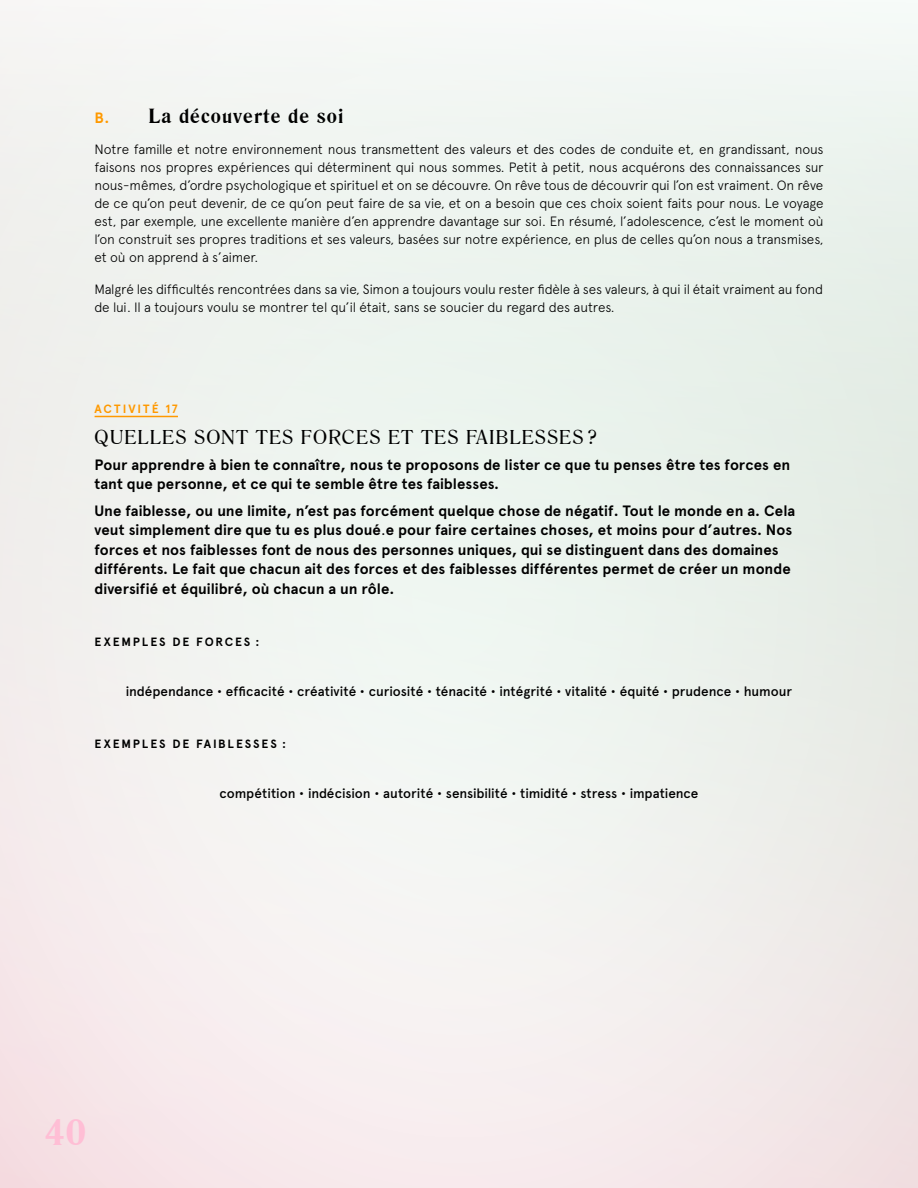
<style>
.page{position:relative;width:918px;height:1188px;background:#f0f2ee}
.page>*{position:absolute;margin:0;border:0;box-sizing:border-box;transform-origin:0 0}
.t1{font:700 36px "Romana BT";color:#ffbed5}
.t2{font:19.5px "Romana BT";letter-spacing:.06em;color:#000}
.t3{font:700 19.5px "Romana BT";letter-spacing:.05em;color:#000}
.t4{font:700 15px/19.5px "Apercu";letter-spacing:.005em;color:#000}
.t5{font:300 13.5px/18px "Apercu";letter-spacing:-.015em;color:#000;text-align:justify}
.t6{font:500 13.5px "Apercu";color:#000}
.t7{font:700 12px "Apercu";letter-spacing:.16em;color:#000}
.t8{font:700 12px "Apercu";letter-spacing:.17em;color:#f90}
.s1{font-family:"Apercu";font-size:15px;color:#f90}
.s2{font-weight:400}
</style>
<div class="page">
<hr style="left:95px;top:416px;width:83px;height:1px;background:#f90">
<h2 class="t3" style="left:94px;top:104px;width:250px"><span class="s1">B.</span> La découverte de soi</h2>
<p class="t5" style="left:94px;top:140px;width:731px">Notre famille et notre environnement nous transmettent des valeurs et des codes de conduite et, en grandissant, nous faisons nos propres expériences qui déterminent qui nous sommes. Petit à petit, nous acquérons des connaissances sur nous-mêmes, d’ordre psychologique et spirituel et on se découvre. On rêve tous de découvrir qui l’on est vraiment. On rêve de ce qu’on peut devenir, de ce qu’on peut faire de sa vie, et on a besoin que ces choix soient faits pour nous. Le voyage est, par exemple, une excellente manière d’en apprendre davantage sur soi. En résumé, l’adolescence, c’est le moment où l’on construit ses propres traditions et ses valeurs, basées sur notre expérience, en plus de celles qu’on nous a transmises, et où on apprend à s’aimer.</p>
<p class="t5" style="left:94px;top:280px;width:730px">Malgré les difficultés rencontrées dans sa vie, Simon a toujours voulu rester fidèle à ses valeurs, à qui il était vraiment au fond de lui. Il a toujours voulu se montrer tel qu’il était, sans se soucier du regard des autres.</p>
<p class="t8" style="left:95px;top:402px;width:85px">ACTIVITÉ 17</p>
<h2 class="t2" style="left:94px;top:425px;width:504px">QUELLES SONT TES FORCES ET TES FAIBLESSES ?</h2>
<p class="t4" style="left:94px;top:455px;width:697px">Pour apprendre à bien te connaître, nous te proposons de lister ce que tu penses être tes forces en tant que personne, et ce qui te semble être tes faiblesses.</p>
<p class="t4" style="left:94px;top:501px;width:702px">Une faiblesse, ou une limite, n’est pas forcément quelque chose de négatif. Tout le monde en a. Cela veut simplement dire que tu es plus doué<span class="s2">.</span>e pour faire certaines choses, et moins pour d’autres. Nos forces et nos faiblesses font de nous des personnes uniques, qui se distinguent dans des domaines différents. Le fait que chacun ait des forces et des faiblesses différentes permet de créer un monde diversifié et équilibré, où chacun a un rôle.</p>
<p class="t7" style="left:95px;top:635px;width:167px">EXEMPLES DE FORCES :</p>
<p class="t6" style="left:126px;top:683px;width:668px">indépendance • efficacité • créativité • curiosité • ténacité • intégrité • vitalité • équité • prudence • humour</p>
<p class="t7" style="left:95px;top:737px;width:193px">EXEMPLES DE FAIBLESSES :</p>
<p class="t6" style="left:219px;top:785px;width:481px">compétition • indécision • autorité • sensibilité • timidité • stress • impatience</p>
<h1 class="t1" style="left:44px;top:1110px;width:43px">40</h1>
</div>
